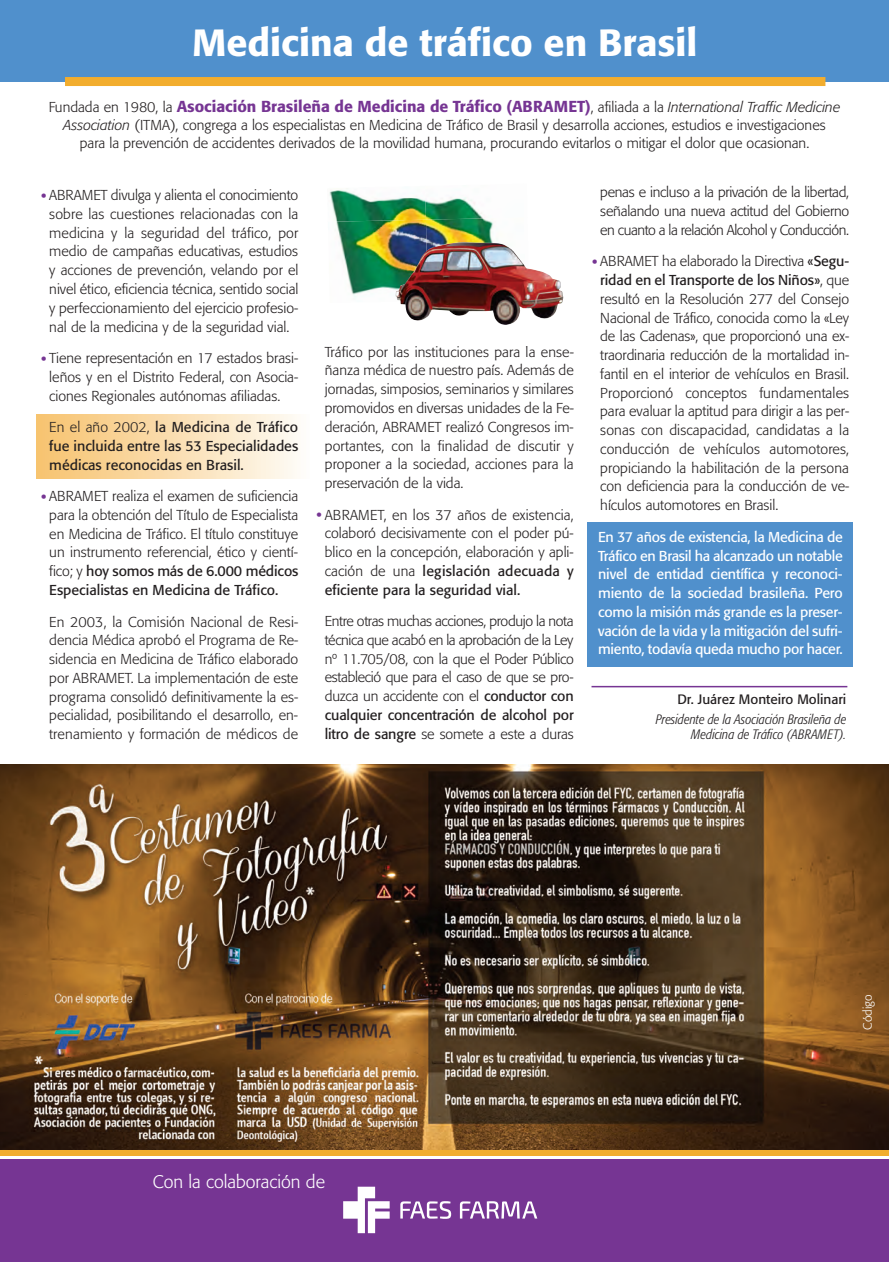
<style>
.page{position:relative;width:889px;height:1262px;background:#fff}
.page>*{position:absolute;margin:0;border:0;box-sizing:border-box;transform-origin:0 0}
.t1{font:500 37.5px "Formata";color:#fff}
.t2{font:300 18px "Formata";color:#fff}
.t3{font:500 15.75px "Formata";color:#763593}
.t4{font:300 14.25px/18.8px "Formata";color:#231f20;text-align:justify}
.t5{font:14.25px/18.8px "Formata";letter-spacing:-.02em;color:#fff;text-align:justify}
.t6{font:14.25px/18.8px "Formata";color:#231f20;text-align:justify}
.t7{font:italic 300 condensed 13.5px/15px "Formata";color:#231f20;text-align:right}
.t8{font:13.5px "Formata";color:#231f20}
.t9{font:300 12px "Formata";color:#fff}
.s1{font-weight:300;font-size:14.25px;color:#231f20}
.s2{font-weight:300;font-style:italic;font-size:14.25px;color:#231f20}
.s3{font-style:italic}
.s4{font-size:18px;color:#763593}
.s5{font-weight:300}
.s6{font-weight:400}
</style>
<div class="page">
<div style="left:587px;top:522px;width:265px;height:144px;background:#5090cc"></div>
<div style="left:36px;top:414px;width:273px;height:64px;background:linear-gradient(to right,#f7c16c,#fefcf7)"></div>
<div style="left:0;top:0;width:888px;height:81px;background:#5090cc"></div>
<div style="left:0;top:1158px;width:888px;height:103px;background:#763593"></div>
<svg style="left:343px;top:1186px;width:46px;height:46px"></svg>
<svg style="left:400px;top:1201px;width:137px;height:17px"></svg>
<div style="left:65px;top:77px;width:760px;height:9px;background:#f2ad2e"></div>
<hr style="left:591px;top:685px;width:256px;height:2px;background:#763593">
<img style="left:0;top:764px;width:888px;height:386px">
<div style="left:0;top:1150px;width:888px;height:5px;background:#f2ad2e"></div>
<img style="left:329px;top:190px;width:96px;height:30px">
<img style="left:425px;top:197px;width:57px;height:23px">
<img style="left:335px;top:220px;width:91px;height:78px">
<img style="left:426px;top:217px;width:67px;height:25px">
<img style="left:395px;top:242px;width:168px;height:83px">
<h1 class="t1" style="left:192px;top:27px;width:507px">Medicina de tráfico en Brasil</h1>
<p class="t3" style="left:49px;top:100px;width:793px"><span class="s1">Fundada en 1980, la</span> Asociación Brasileña de Medicina de Tráfico (ABRAMET)<span class="s1">, afiliada a la</span> <span class="s2">International Traffic Medicine</span></p>
<p class="t4" style="left:63px;top:117px;width:763px;line-height:18px;text-align:center"><span class="s3">Association</span> (ITMA), congrega a los especialistas en Medicina de Tráfico de Brasil y desarrolla acciones, estudios e investigaciones para la prevención de accidentes derivados de la movilidad humana, procurando evitarlos o mitigar el dolor que ocasionan.</p>
<p class="t4" style="left:41px;top:187px;width:259px;text-align:center"><span class="s4">•</span> ABRAMET divulga y alienta el conocimiento sobre las cuestiones relacionadas con la medicina y la seguridad del tráfico, por medio de campañas educativas, estudios y acciones de prevención, velando por el nivel ético, eficiencia técnica, sentido social y perfeccionamiento del ejercicio profesio&shy;nal de la medicina y de la seguridad vial.</p>
<p class="t4" style="left:49px;top:350px;width:250px;text-indent:-9px"><span class="s4">•</span> Tiene representación en 17 estados brasi&shy;leños y en el Distrito Federal, con Asocia&shy;ciones Regionales autónomas afiliadas.</p>
<p class="t6" style="left:49px;top:419px;width:250px"><span class="s5">En el año 2002,</span> la Medicina de Tráfico fue incluida entre las 53 Especialidades médicas reconocidas en Brasil.</p>
<p class="t4" style="left:49px;top:488px;width:250px;text-indent:-9px"><span class="s4">•</span> ABRAMET realiza el examen de suficiencia para la obtención del Título de Especialista en Medicina de Tráfico. El título constituye un instrumento referencial, ético y cientí&shy;fico; y <span class="s6">hoy somos más de 6.000 médicos Especialistas en Medicina de Tráfico.</span></p>
<p class="t4" style="left:49px;top:613px;width:250px">En 2003, la Comisión Nacional de Resi&shy;dencia Médica aprobó el Programa de Re&shy;sidencia en Medicina de Tráfico elaborado por ABRAMET. La implementación de este programa consolidó definitivamente la es&shy;pecialidad, posibilitando el desarrollo, en&shy;trenamiento y formación de médicos de</p>
<p class="t4" style="left:325px;top:343px;width:250px">Tráfico por las instituciones para la ense&shy;ñanza médica de nuestro país. Además de jornadas, simposios, seminarios y similares promovidos en diversas unidades de la Fe&shy;deración, ABRAMET realizó Congresos im&shy;portantes, con la finalidad de discutir y proponer a la sociedad, acciones para la preservación de la vida.</p>
<p class="t4" style="left:325px;top:506px;width:250px;text-indent:-9px"><span class="s4">•</span> ABRAMET, en los 37 años de existencia, colaboró decisivamente con el poder pú&shy;blico en la concepción, elaboración y apli&shy;cación de una <span class="s6">legislación adecuada y eficiente para la seguridad vial.</span></p>
<p class="t4" style="left:325px;top:612px;width:250px">Entre otras muchas acciones, produjo la nota técnica que acabó en la aprobación de la Ley nº 11.705/08, con la que el Poder Público estableció que para el caso de que se pro&shy;duzca un accidente con el <span class="s6">conductor con cualquier concentración de alcohol por litro de sangre</span> se somete a este a duras</p>
<p class="t4" style="left:600px;top:184px;width:250px">penas e incluso a la privación de la libertad, señalando una nueva actitud del Gobierno en cuanto a la relación Alcohol y Conducción.</p>
<p class="t4" style="left:600px;top:253px;width:250px;text-indent:-9px"><span class="s4">•</span> ABRAMET ha elaborado la Directiva <span class="s6">«Segu&shy;ridad en el Transporte de los Niños»</span>, que resultó en la Resolución 277 del Consejo Nacional de Tráfico, conocida como la «Ley de las Cadenas», que proporcionó una ex&shy;traordinaria reducción de la mortalidad in&shy;fantil en el interior de vehículos en Brasil.<br>Proporcionó conceptos fundamentales para evaluar la aptitud para dirigir a las per&shy;sonas con discapacidad, candidatas a la conducción de vehículos automotores, propiciando la habilitación de la persona con deficiencia para la conducción de ve&shy;hículos automotores en Brasil.</p>
<p class="t5" style="left:598px;top:528px;width:246px">En 37 años de existencia, la Medicina de Tráfico en Brasil ha alcanzado un notable nivel de entidad científica y reconoci&shy;miento de la sociedad brasileña. Pero como la misión más grande es la preser&shy;vación de la vida y la mitigación del sufri&shy;miento, todavía queda mucho por hacer.</p>
<p class="t8" style="left:677px;top:694px;width:170px">Dr. Juárez Monteiro Molinari</p>
<p class="t7" style="left:655px;top:712px;width:192px">Presidente de la Asociación Brasileña de<br>Medicina de Tráfico (ABRAMET).</p>
<p class="t2" style="left:153px;top:1173px;width:174px">Con la colaboración de</p>
<p class="t9" style="left:862px;top:1029px;width:36px;rotate:-90deg">Código</p>
</div>
